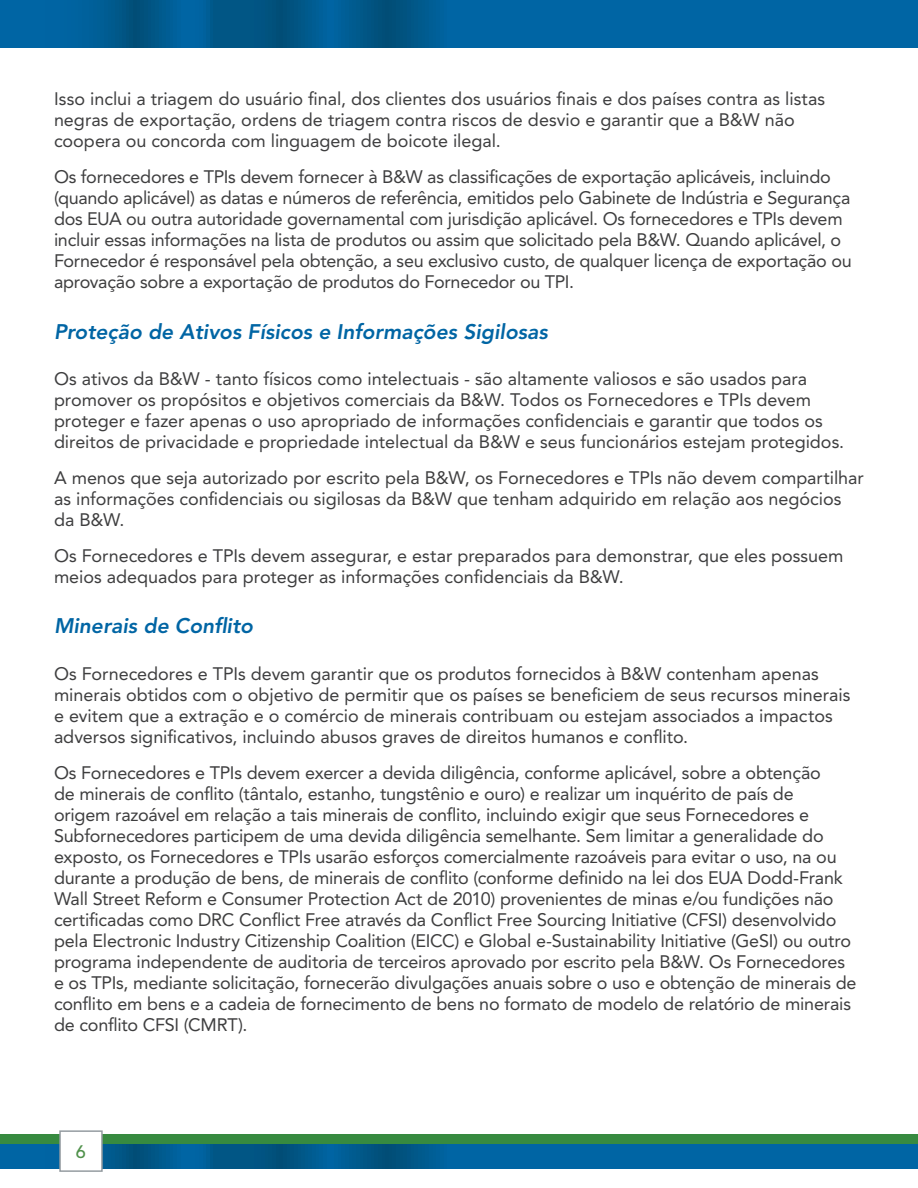
<style>
.page{position:relative;width:918px;height:1188px;background:#fff}
.page>*{position:absolute;margin:0;border:0;box-sizing:border-box;transform-origin:0 0}
.t1{font:italic 800 21px "Avenir LT Std";color:#0065a4}
.t2{font:18px/21px "Avenir LT Std";letter-spacing:-.01em;color:#3e3e3f}
.t3{font:500 18px "Avenir LT Std";color:#50914b}
</style>
<div class="page">
<svg style="left:0;top:0;width:918px;height:48px;background:#00609a"></svg>
<svg style="left:0;top:1144px;width:917px;height:25px;background:#006099"></svg>
<div style="left:0;top:1135px;width:918px;height:9px;background:#378a40"></div>
<svg style="left:917px;top:1144px;width:1px;height:25px"></svg>
<div style="left:59px;top:1130px;width:44px;height:42px;background:#fff;border:2px solid #959ca1"></div>
<p class="t2" style="left:54px;top:89px;width:773px">Isso inclui a triagem do usuário final, dos clientes dos usuários finais e dos países contra as listas negras de exportação, ordens de triagem contra riscos de desvio e garantir que a B&amp;W não coopera ou concorda com linguagem de boicote ilegal.</p>
<p class="t2" style="left:54px;top:167px;width:799px">Os fornecedores e TPIs devem fornecer à B&amp;W as classificações de exportação aplicáveis, incluindo (quando aplicável) as datas e números de referência, emitidos pelo Gabinete de Indústria e Segurança dos EUA ou outra autoridade governamental com jurisdição aplicável. Os fornecedores e TPIs devem incluir essas informações na lista de produtos ou assim que solicitado pela B&amp;W. Quando aplicável, o Fornecedor é responsável pela obtenção, a seu exclusivo custo, de qualquer licença de exportação ou aprovação sobre a exportação de produtos do Fornecedor ou TPI.</p>
<p class="t1" style="left:54px;top:319px;width:495px">Proteção de Ativos Físicos e Informações Sigilosas</p>
<p class="t2" style="left:54px;top:368px;width:792px">Os ativos da B&amp;W - tanto físicos como intelectuais - são altamente valiosos e são usados para promover os propósitos e objetivos comerciais da B&amp;W. Todos os Fornecedores e TPIs devem proteger e fazer apenas o uso apropriado de informações confidenciais e garantir que todos os direitos de privacidade e propriedade intelectual da B&amp;W e seus funcionários estejam protegidos.</p>
<p class="t2" style="left:54px;top:467px;width:811px">A menos que seja autorizado por escrito pela B&amp;W, os Fornecedores e TPIs não devem compartilhar as informações confidenciais ou sigilosas da B&amp;W que tenham adquirido em relação aos negócios da B&amp;W.</p>
<p class="t2" style="left:54px;top:545px;width:791px">Os Fornecedores e TPIs devem assegurar, e estar preparados para demonstrar, que eles possuem meios adequados para proteger as informações confidenciais da B&amp;W.</p>
<p class="t1" style="left:54px;top:614px;width:201px">Minerais de Conflito</p>
<p class="t2" style="left:54px;top:663px;width:798px">Os Fornecedores e TPIs devem garantir que os produtos fornecidos à B&amp;W contenham apenas minerais obtidos com o objetivo de permitir que os países se beneficiem de seus recursos minerais e evitem que a extração e o comércio de minerais contribuam ou estejam associados a impactos adversos significativos, incluindo abusos graves de direitos humanos e conflito.</p>
<p class="t2" style="left:54px;top:762px;width:804px">Os Fornecedores e TPIs devem exercer a devida diligência, conforme aplicável, sobre a obtenção<br>de minerais de conflito (tântalo, estanho, tungstênio e ouro) e realizar um inquérito de país de<br>origem razoável em relação a tais minerais de conflito, incluindo exigir que seus Fornecedores e Subfornecedores participem de uma devida diligência semelhante. Sem limitar a generalidade do exposto, os Fornecedores e TPIs usarão esforços comercialmente razoáveis para evitar o uso, na ou durante a produção de bens, de minerais de conflito (conforme definido na lei dos EUA Dodd-Frank Wall Street Reform e Consumer Protection Act de 2010) provenientes de minas e/ou fundições não certificadas como DRC Conflict Free através da Conflict Free Sourcing Initiative (CFSI) desenvolvido pela Electronic Industry Citizenship Coalition (EICC) e Global e-Sustainability Initiative (GeSI) ou outro programa independente de auditoria de terceiros aprovado por escrito pela B&amp;W. Os Fornecedores e os TPIs, mediante solicitação, fornecerão divulgações anuais sobre o uso e obtenção de minerais de conflito em bens e a cadeia de fornecimento de bens no formato de modelo de relatório de minerais de conflito CFSI (CMRT).</p>
<p class="t3" style="left:76px;top:1141px;width:12px">6</p>
</div>
